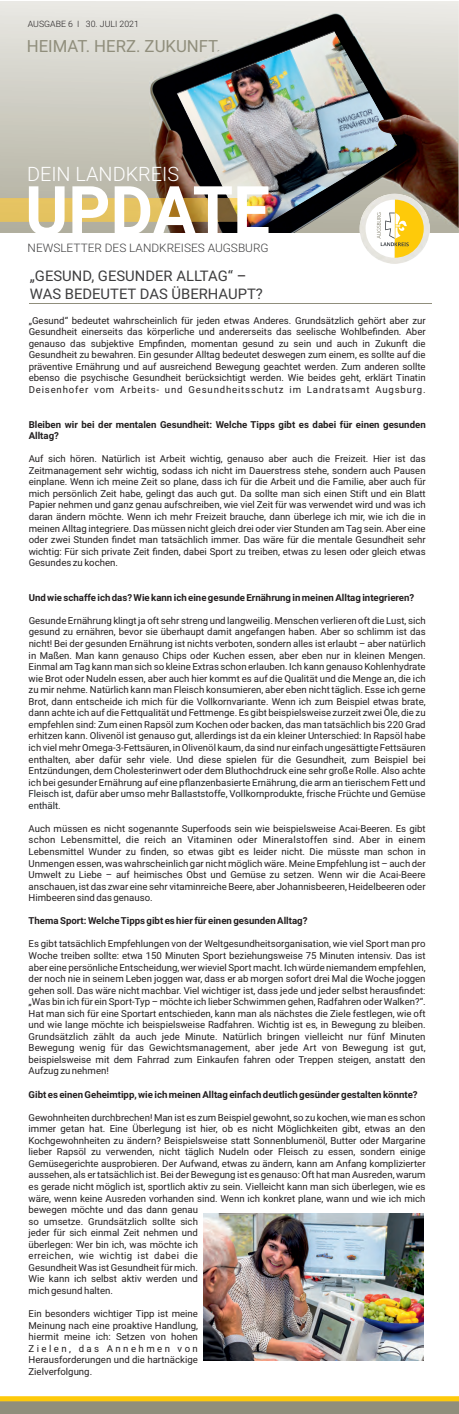
<style>
.page{position:relative;width:459px;height:1414px;background:#fff}
.page>*{position:absolute;margin:0;border:0;box-sizing:border-box;transform-origin:0 0}
.t1{font:700 68.6px "Roboto";color:#fff;scale:.95 1}
.t2{font:300 19.86px "Roboto";color:#fff}
.t3{font:16.8px "Roboto";color:#908e7c}
.t4{font:14.61px/17.6px "Roboto";color:#3e3e3f}
.t5{font:300 11.72px "Roboto";color:#3e3e3f}
.t6{font:9.62px/11.5px "Roboto";color:#231f20;text-align:justify}
.t7{font:700 9.62px/11.5px "Roboto";color:#231f20}
.t8{font:300 8.75px "Roboto";color:#231f20}
.s1{color:#231f20}
.s2{color:#1c2023}
</style>
<div class="page">
<img style="left:0;top:1px;width:459px;height:232px">
<img style="left:0;top:1397px;width:459px;height:5px">
<hr style="left:30px;top:303px;width:402px;height:1px;background:#908e7c">
<img style="left:150px;top:13px;width:309px;height:220px">
<img style="left:0;top:198px;width:242px;height:23px">
<img style="left:360px;top:194px;width:70px;height:70px;border-radius:50%">
<img style="left:242px;top:141px;width:182px;height:117px">
<img style="left:203px;top:1213px;width:221px;height:148px">
<p class="t8" style="left:28px;top:20px;width:112px">AUSGABE 6 I 30. JULI 2021</p>
<h3 class="t3" style="left:27px;top:39px;width:196px">HEIMAT. HERZ. ZUKUNFT.</h3>
<h2 class="t2" style="left:27px;top:166px;width:154px">DEIN LANDKREIS</h2>
<h1 class="t1" style="left:25px;top:184px;width:259px">UPDATE</h1>
<p class="t5" style="left:28px;top:243px;width:243px">NEWSLETTER DES LANDKREISES AUGSBURG</p>
<h3 class="t4" style="left:30px;top:268px;width:234px">„GESUND, GESUNDER ALLTAG“ <span class="s1">–<br></span>WAS BEDEUTET DAS ÜBERHAUPT?</h3>
<p class="t6" style="left:29px;top:315px;width:398px">„Gesund“ bedeutet wahrscheinlich für jeden etwas Anderes. Grundsätzlich gehört aber zur Gesundheit einerseits das körperliche und andererseits das seelische Wohlbefinden. Aber genauso das subjektive Empfinden, momentan gesund zu sein und auch in Zukunft die Gesundheit zu bewahren. Ein gesunder Alltag bedeutet deswegen zum einem, es sollte auf die präventive Ernährung und auf ausreichend Bewegung geachtet werden. Zum anderen sollte ebenso die psychische Gesundheit berücksichtigt werden. Wie beides geht, erklärt Tinatin Deisenhofer vom Arbeits- und Gesundheitsschutz im Landratsamt Augsburg.</p>
<p class="t7" style="left:29px;top:419px;width:398px">Bleiben wir bei der mentalen Gesundheit: Welche Tipps gibt es dabei für einen gesunden<br>Alltag?</p>
<p class="t6" style="left:29px;top:454px;width:398px">Auf sich hören. Natürlich ist Arbeit wichtig, genauso aber auch die Freizeit. Hier ist das Zeitmanagement sehr wichtig, sodass ich nicht im Dauerstress stehe, sondern auch Pausen einplane. Wenn ich meine Zeit so plane, dass ich für die Arbeit und die Familie, aber auch für mich persönlich Zeit habe, gelingt das auch gut. Da sollte man sich einen Stift und ein Blatt Papier nehmen und ganz genau aufschreiben, wie viel Zeit für was verwendet wird und was ich daran ändern möchte. Wenn ich mehr Freizeit brauche, dann überlege ich mir, wie ich die in meinen Alltag integriere. Das müssen nicht gleich drei oder vier Stunden am Tag sein. Aber eine oder zwei Stunden findet man tatsächlich immer. Das wäre für die mentale Gesundheit sehr wichtig: Für sich private Zeit finden, dabei Sport zu treiben, etwas zu lesen oder gleich etwas Gesundes zu kochen.</p>
<p class="t7" style="left:29px;top:593px;width:387px">Und wie schaffe ich das? Wie kann ich eine gesunde Ernährung in meinen Alltag integrieren?</p>
<p class="t6" style="left:29px;top:616px;width:398px">Gesunde Ernährung klingt ja oft sehr streng und langweilig. Menschen verlieren oft die Lust, sich gesund zu ernähren, bevor sie überhaupt damit angefangen haben. Aber so schlimm ist das nicht! Bei der gesunden Ernährung ist nichts verboten, sondern alles ist erlaubt – aber natürlich in Maßen. Man kann genauso Chips oder Kuchen essen, aber eben nur in kleinen Mengen.<br>Einmal am Tag kann man sich so kleine Extras schon erlauben. Ich kann genauso Kohlenhydrate wie Brot oder Nudeln essen, aber auch hier kommt es auf die Qualität und die Menge an, die ich zu mir nehme. Natürlich kann man Fleisch konsumieren, aber eben nicht täglich. Esse ich gerne Brot, dann entscheide ich mich für die Vollkornvariante. Wenn ich zum Beispiel etwas brate, dann achte ich auf die Fettqualität und Fettmenge. Es gibt beispielsweise zurzeit zwei Öle, die zu empfehlen sind: Zum einen Rapsöl zum Kochen oder backen, das man tatsächlich bis 220 Grad erhitzen kann. Olivenöl ist genauso gut, allerdings ist da ein kleiner Unterschied: In Rapsöl habe ich viel mehr Omega-3-Fettsäuren, in Olivenöl kaum, da sind nur einfach ungesättigte Fettsäuren enthalten, aber dafür sehr viele. Und diese spielen für die Gesundheit, zum Beispiel bei Entzündungen, dem Cholesterinwert oder dem Bluthochdruck eine sehr große Rolle. Also achte ich bei gesunder Ernährung auf <span class="s2">eine pflanzenbasierte Ernährung, die arm an tierischem Fett und Fleisch ist, dafür aber umso mehr Ballaststoffe, Vollkornprodukte, frische Früchte und Gemüse enthält</span>.</p>
<p class="t6" style="left:29px;top:824px;width:398px">Auch müssen es nicht sogenannte Superfoods sein wie beispielsweise Acai-Beeren. Es gibt schon Lebensmittel, die reich an Vitaminen oder Mineralstoffen sind. Aber in einem Lebensmittel Wunder zu finden, so etwas gibt es leider nicht. Die müsste man schon in Unmengen essen, was wahrscheinlich gar nicht möglich wäre. Meine Empfehlung ist – auch der Umwelt zu Liebe – auf heimisches Obst und Gemüse zu setzen. Wenn wir die Acai-Beere anschauen, ist das zwar eine sehr vitaminreiche Beere, aber Johannisbeeren, Heidelbeeren oder Himbeeren sind das genauso.</p>
<p class="t7" style="left:29px;top:916px;width:280px">Thema Sport: Welche Tipps gibt es hier für einen gesunden Alltag?</p>
<p class="t6" style="left:29px;top:939px;width:398px">Es gibt tatsächlich Empfehlungen von der Weltgesundheitsorganisation, wie viel Sport man pro Woche treiben sollte: etwa 150 Minuten Sport beziehungsweise 75 Minuten intensiv. Das ist aber eine persönliche Entscheidung, wer wieviel Sport macht. Ich würde niemandem empfehlen, der noch nie in seinem Leben joggen war, dass er ab morgen sofort drei Mal die Woche joggen gehen soll. Das wäre nicht machbar. Viel wichtiger ist, dass jede und jeder selbst herausfindet: „Was bin ich für ein Sport-Typ – möchte ich lieber Schwimmen gehen, Radfahren oder Walken?“.<br>Hat man sich für eine Sportart entschieden, kann man als nächstes die Ziele festlegen, wie oft und wie lange möchte ich beispielsweise Radfahren. Wichtig ist es, in Bewegung zu bleiben.<br>Grundsätzlich zählt da auch jede Minute. Natürlich bringen vielleicht nur fünf Minuten Bewegung wenig für das Gewichtsmanagement, aber jede Art von Bewegung ist gut, beispielsweise mit dem Fahrrad zum Einkaufen fahren oder Treppen steigen, anstatt den Aufzug zu nehmen!</p>
<p class="t7" style="left:29px;top:1089px;width:391px">Gibt es einen Geheimtipp, wie ich meinen Alltag einfach deutlich gesünder gestalten könnte?</p>
<p class="t6" style="left:29px;top:1112px;width:398px;text-align:left">Gewohnheiten durchbrechen! Man ist es zum Beispiel gewohnt, so zu kochen, wie man es schon immer getan hat. Eine Überlegung ist hier, ob es nicht Möglichkeiten gibt, etwas an den Kochgewohnheiten zu ändern? Beispielsweise statt Sonnenblumenöl, Butter oder Margarine lieber Rapsöl zu verwenden, nicht täglich Nudeln oder Fleisch zu essen, sondern einige Gemüsegerichte ausprobieren. Der Aufwand, etwas zu ändern, kann am Anfang komplizierter aussehen, als er tatsächlich ist. Bei der Bewegung ist es genauso: Oft hat man Ausreden, warum es gerade nicht möglich ist, sportlich aktiv zu sein. Vielleicht kann man sich überlegen, wie es wäre, wenn keine Ausreden vorhanden sind. Wenn ich konkret plane, wann und wie ich mich bewegen möchte und das dann genau<br>so umsetze. Grundsätzlich sollte sich<br>jeder für sich einmal Zeit nehmen und<br>überlegen: Wer bin ich, was möchte ich<br>erreichen, wie wichtig ist dabei die<br>Gesundheit Was ist Gesundheit für mich.<br>Wie kann ich selbst aktiv werden und<br>mich gesund halten.</p>
<p class="t6" style="left:29px;top:1309px;width:171px">Ein besonders wichtiger Tipp ist meine Meinung nach eine proaktive Handlung, hiermit meine ich: Setzen von hohen Zielen, das Annehmen von Herausforderungen und die hartnäckige Zielverfolgung.</p>
</div>
